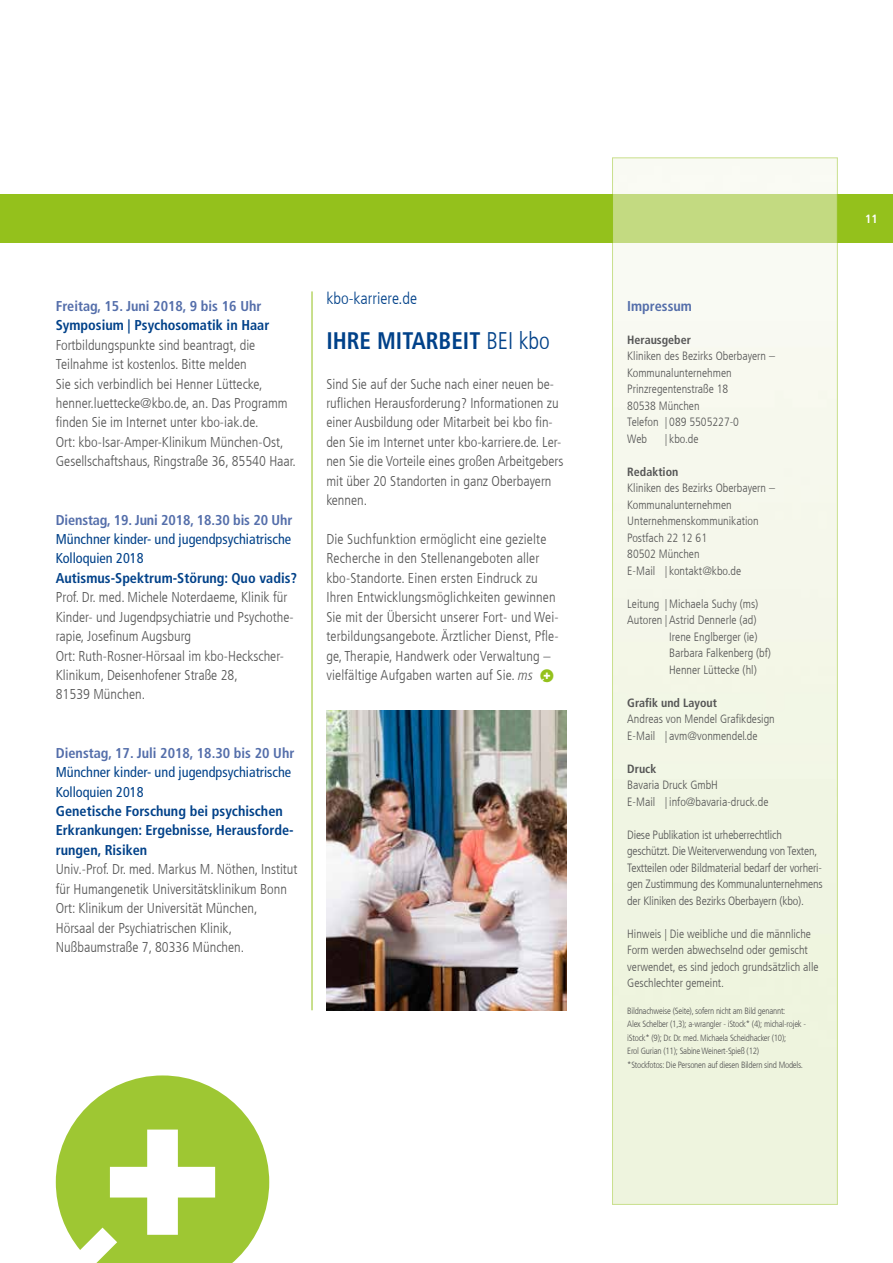
<style>
.page{position:relative;width:893px;height:1263px;background:#fff}
.page>*{position:absolute;margin:0;border:0;box-sizing:border-box;transform-origin:0 0}
.t1{font:700 condensed 24px "Frutiger LT Com";color:#004189;scale:.96 1}
.t2{font:300 condensed 16.5px "Frutiger LT Com";color:#004189}
.t3{font:300 condensed 14.25px/19.4px "Frutiger LT Com";color:#565656}
.t4{font:700 condensed 14.25px/19.4px "Frutiger LT Com";color:#004189}
.t5{font:700 condensed 14.25px "Frutiger LT Com";color:#546eaa}
.t6{font:condensed 14.25px/19.4px "Frutiger LT Com";color:#004189}
.t7{font:300 condensed 12px/16.5px "Frutiger LT Com";color:#565656}
.t8{font:700 condensed 12px "Frutiger LT Com";color:#565656}
.t9{font:700 condensed 12px "Frutiger LT Com";color:#fff}
.t10{font:300 condensed 9px/13.5px "Frutiger LT Com";letter-spacing:-.025em;color:#565656}
.s1{font-weight:300}
.s2{font-style:italic}
.s3{font-family:"kboplus";font-weight:400;font-stretch:normal;font-size:15.6px;color:#94c11c}
</style>
<div class="page">
<div style="left:0;top:194px;width:893px;height:49px;background:#94c11c"></div>
<img style="left:614px;top:160px;width:221px;height:1042px">
<svg style="left:56px;top:1075px;width:213px;height:188px"></svg>
<img style="left:326px;top:711px;width:241px;height:299px">
<hr style="left:312px;top:291px;width:1px;height:719px;background:#94c11c">
<p class="t5" style="left:56px;top:297px;width:207px">Freitag, 15. Juni 2018, 9 bis 16 Uhr</p>
<p class="t4" style="left:56px;top:316px;width:215px">Symposium | Psychosomatik in Haar</p>
<p class="t3" style="left:56px;top:335px;width:242px">Fortbildungspunkte sind beantragt, die Teilnahme ist kostenlos. Bitte melden<br>Sie sich verbindlich bei Henner Lüttecke, henner.luettecke@kbo.de, an. Das Programm finden Sie im Internet unter kbo-iak.de.<br>Ort: kbo-Isar-Amper-Klinikum München-Ost, Gesellschaftshaus, Ringstraße 36, 85540 Haar.</p>
<p class="t5" style="left:56px;top:511px;width:238px">Dienstag, 19. Juni 2018, 18.30 bis 20 Uhr</p>
<p class="t6" style="left:56px;top:529px;width:237px">Münchner kinder- und jugendpsychiatrische<br>Kolloquien 2018</p>
<p class="t4" style="left:56px;top:568px;width:243px">Autismus-Spektrum-Störung: Quo vadis?</p>
<p class="t3" style="left:56px;top:588px;width:239px">Prof. Dr. med. Michele Noterdaeme, Klinik für Kinder- und Jugendpsychiatrie und Psychothe&shy;rapie, Josefinum Augsburg<br>Ort: Ruth-Rosner-Hörsaal im kbo-Heckscher-Klinikum, Deisenhofener Straße 28,<br>81539 München.</p>
<p class="t5" style="left:56px;top:744px;width:240px">Dienstag, 17. Juli 2018, 18.30 bis 20 Uhr</p>
<p class="t6" style="left:56px;top:762px;width:237px">Münchner kinder- und jugendpsychiatrische<br>Kolloquien 2018</p>
<p class="t4" style="left:56px;top:801px;width:239px">Genetische Forschung bei psychischen<br>Erkrankungen: Ergebnisse, Herausforde&shy;rungen, Risiken</p>
<p class="t3" style="left:56px;top:860px;width:243px">Univ.-Prof. Dr. med. Markus M. Nöthen, Institut für Humangenetik Universitätsklinikum Bonn Ort: Klinikum der Universität München, Hörsaal der Psychiatrischen Klinik, Nußbaumstraße 7, 80336 München.</p>
<p class="t2" style="left:326px;top:289px;width:92px">kbo-karriere.de</p>
<h1 class="t1" style="left:326px;top:326px;width:234px">IHRE MITARBEIT <span class="s1">BEI kbo</span></h1>
<p class="t3" style="left:326px;top:374px;width:239px">Sind Sie auf der Suche nach einer neuen be&shy;ruflichen Herausforderung? Informationen zu einer Ausbildung oder Mitarbeit bei kbo fin&shy;den Sie im Internet unter kbo-karriere.de. Ler&shy;nen Sie die Vorteile eines großen Arbeitgebers mit über 20 Standorten in ganz Oberbayern kennen.</p>
<p class="t3" style="left:326px;top:529px;width:234px">Die Suchfunktion ermöglicht eine gezielte Recherche in den Stellenangeboten aller kbo-Standorte. Einen ersten Eindruck zu Ihren Entwicklungsmöglichkeiten gewinnen Sie mit der Übersicht unserer Fort- und Wei&shy;terbildungsangebote. Ärztlicher Dienst, Pfle&shy;ge, Therapie, Handwerk oder Verwaltung – vielfältige Aufgaben warten auf Sie. <span class="s2">ms</span> <span class="s3">B</span></p>
<p class="t5" style="left:627px;top:297px;width:66px">Impressum</p>
<p class="t8" style="left:627px;top:333px;width:65px">Herausgeber</p>
<p class="t7" style="left:627px;top:348px;width:149px">Kliniken des Bezirks Oberbayern –<br>Kommunalunternehmen<br>Prinzregentenstraße 18<br>80538 München<br>Telefon | 089 5505227-0<br>Web</p>
<p class="t7" style="left:665px;top:431px;width:35px">| kbo.de</p>
<p class="t8" style="left:627px;top:465px;width:53px">Redaktion</p>
<p class="t7" style="left:627px;top:480px;width:149px">Kliniken des Bezirks Oberbayern –<br>Kommunalunternehmen<br>Unternehmenskommunikation<br>Postfach 22 12 61<br>80502 München<br>E-Mail | kontakt@kbo.de</p>
<p class="t7" style="left:627px;top:596px;width:133px">Leitung | Michaela Suchy (ms)</p>
<p class="t7" style="left:627px;top:612px;width:131px">Autoren | Astrid Dennerle (ad)</p>
<p class="t7" style="left:669px;top:629px;width:90px">Irene Englberger (ie)</p>
<p class="t7" style="left:669px;top:645px;width:103px">Barbara Falkenberg (bf)</p>
<p class="t7" style="left:669px;top:662px;width:89px">Henner Lüttecke (hl)</p>
<p class="t8" style="left:627px;top:696px;width:91px">Grafik und Layout</p>
<p class="t7" style="left:627px;top:711px;width:149px">Andreas von Mendel Grafikdesign<br>E-Mail | avm@vonmendel.de</p>
<p class="t8" style="left:627px;top:762px;width:31px">Druck</p>
<p class="t7" style="left:627px;top:777px;width:143px">Bavaria Druck GmbH<br>E-Mail | info@bavaria-druck.de</p>
<p class="t7" style="left:627px;top:827px;width:197px">Diese Publikation ist urheberrechtlich geschützt. Die Weiterverwendung von Texten, Textteilen oder Bildmaterial bedarf der vorheri&shy;gen Zustimmung des Kommunalunternehmens der Kliniken des Bezirks Oberbayern (kbo).</p>
<p class="t7" style="left:627px;top:926px;width:193px">Hinweis | Die weibliche und die männliche Form werden abwechselnd oder gemischt verwendet, es sind jedoch grundsätzlich alle Geschlechter gemeint.</p>
<p class="t10" style="left:627px;top:1004px;width:180px">Bildnachweise (Seite), sofern nicht am Bild genannt:<br>Alex Schelber (1,3); a-wrangler - iStock* (4); michal-rojek - iStock* (9); Dr. Dr. med. Michaela Scheidhacker (10);<br>Erol Gurian (11); Sabine Weinert-Spieß (12)<br>*Stockfotos: Die Personen auf diesen Bildern sind Models.</p>
<p class="t9" style="left:865px;top:212px;width:14px">11</p>
</div>
